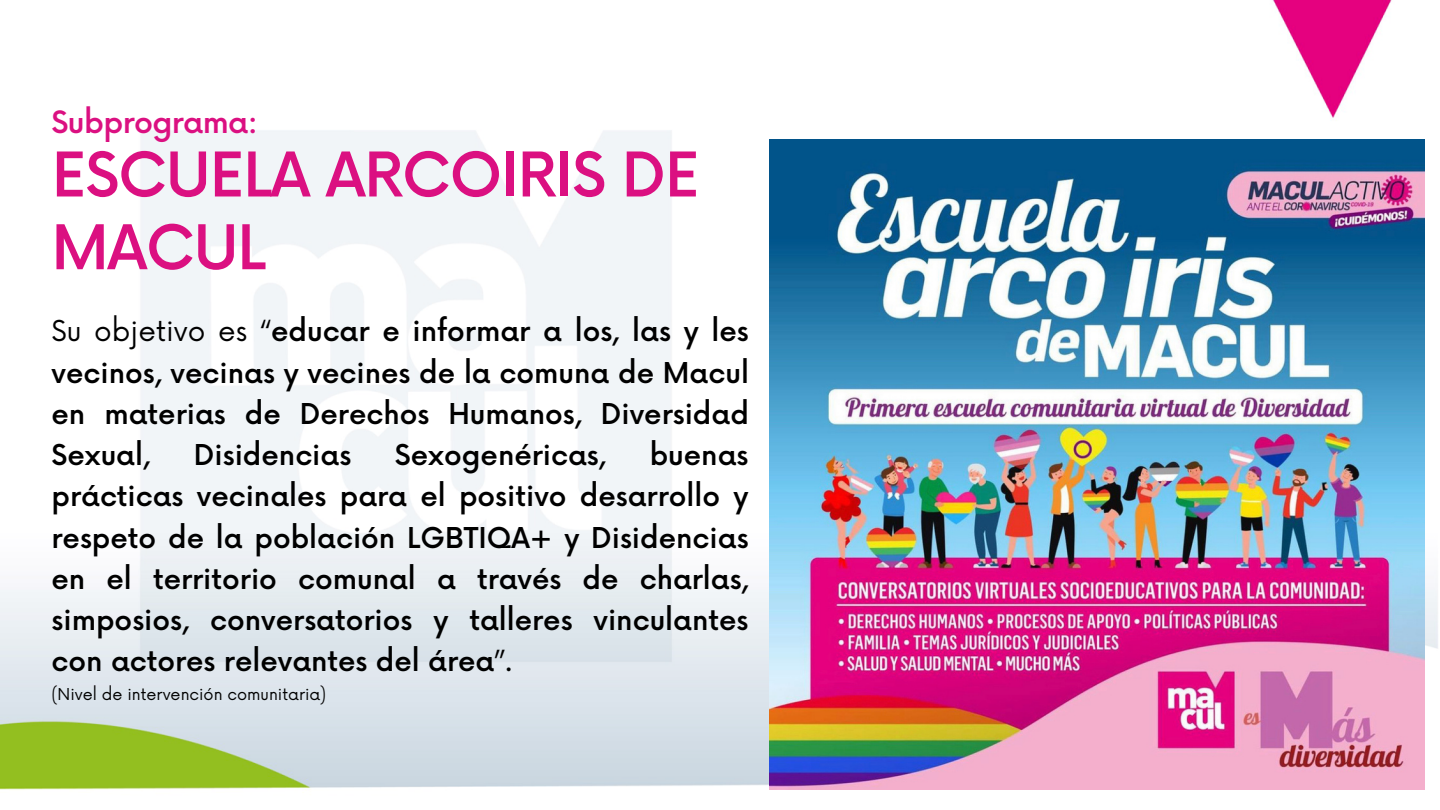
<style>
.page{position:relative;width:1440px;height:810px;background:#fff}
.page>*{position:absolute;margin:0;border:0;box-sizing:border-box;transform-origin:0 0}
.t1{font:500 60px/72.8px "Now";letter-spacing:-.02em;color:#db1081}
.t2{font:500 30px "Now";letter-spacing:-.02em;color:#db1081}
.t3{font:500 28px/41.2px "Now";color:#000;text-align:justify}
.t4{font:16px "Now";color:#000}
.s1{font-weight:400}
</style>
<div class="page">
<img style="left:0;top:0;width:1438px;height:790px">
<img style="left:769px;top:140px;width:656px;height:650px">
<p class="t2" style="left:52px;top:106px;width:208px">Subprograma:</p>
<h1 class="t1" style="left:52px;top:142px;width:650px">ESCUELA ARCOIRIS DE<br>MACUL</h1>
<p class="t3" style="left:52px;top:312px;width:699px"><span class="s1">Su objetivo es “</span>educar e informar a los, las y les vecinos, vecinas y vecines de la comuna de Macul en materias de Derechos Humanos, Diversidad Sexual,</p>
<p class="t3" style="left:52px;top:436px;width:699px;text-indent:598px">buenas prácticas vecinales para el positivo desarrollo y respeto de la población LGBTIQA+ y Disidencias en el territorio comunal a través de charlas, simposios, conversatorios y talleres vinculantes con actores relevantes del área<span class="s1">”.</span></p>
<p class="t4" style="left:52px;top:685px;width:276px">(Nivel de intervención comunitaria)</p>
<p class="t3" style="left:194px;top:436px;width:159px">Disidencias</p>
<p class="t3" style="left:395px;top:436px;width:213px">Sexogenéricas,</p>
</div>
